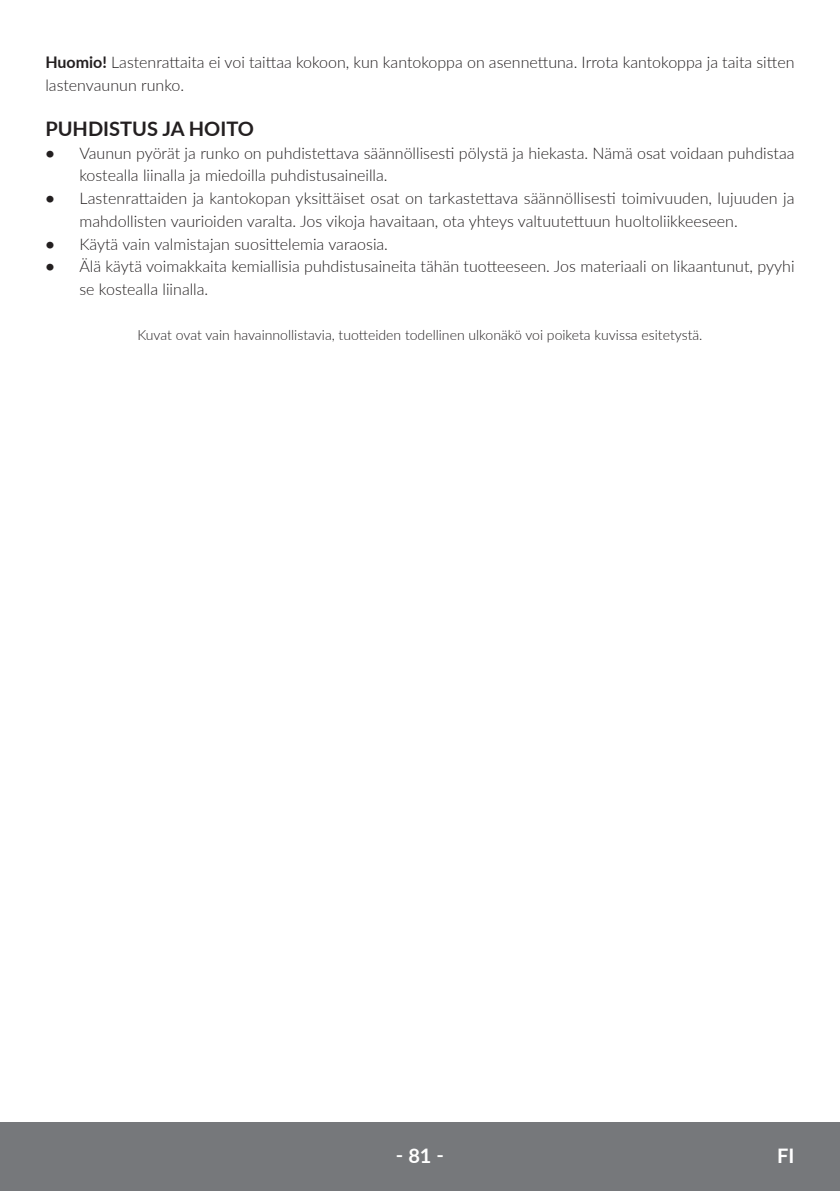
<style>
.page{position:relative;width:840px;height:1191px;background:#fff}
.page>*{position:absolute;margin:0;border:0;box-sizing:border-box;transform-origin:0 0}
.t1{font:700 20px "Lato";color:#231f20}
.t2{font:700 20px "Lato";color:#fff}
.t3{font:300 16px/22.6px "Lato";color:#231f20}
.t4{font:300 14px "Lato";color:#231f20}
.s1{font-weight:700}
</style>
<div class="page">
<div style="left:0;top:1123px;width:839px;height:68px;background:#76787b"></div>
<p class="t3" style="left:45px;top:50px;width:750px"><span class="s1">Huomio!</span> Lastenrattaita ei voi taittaa kokoon, kun kantokoppa on asennettuna. Irrota kantokoppa ja taita sitten lastenvaunun runko.</p>
<p class="t1" style="left:45px;top:114px;width:210px">PUHDISTUS JA HOITO</p>
<p class="t3" style="left:79px;top:141px;width:716px;text-indent:-34px"><span class="s1">•</span> Vaunun pyörät ja runko on puhdistettava säännöllisesti pölystä ja hiekasta. Nämä osat voidaan puhdistaa kostealla liinalla ja miedoilla puhdistusaineilla.</p>
<p class="t3" style="left:79px;top:186px;width:716px;text-indent:-34px"><span class="s1">•</span> Lastenrattaiden ja kantokopan yksittäiset osat on tarkastettava säännöllisesti toimivuuden, lujuuden ja mahdollisten vaurioiden varalta. Jos vikoja havaitaan, ota yhteys valtuutettuun huoltoliikkeeseen.</p>
<p class="t3" style="left:45px;top:232px;width:344px"><span class="s1">•</span> Käytä vain valmistajan suosittelemia varaosia.</p>
<p class="t3" style="left:79px;top:254px;width:716px;text-indent:-34px"><span class="s1">•</span> Älä käytä voimakkaita kemiallisia puhdistusaineita tähän tuotteeseen. Jos materiaali on likaantunut, pyyhi se kostealla liinalla.</p>
<p class="t4" style="left:137px;top:325px;width:566px">Kuvat ovat vain havainnollistavia, tuotteiden todellinen ulkonäkö voi poiketa kuvissa esitetystä.</p>
<p class="t2" style="left:396px;top:1141px;width:49px">‑ 81 ‑</p>
<p class="t2" style="left:776px;top:1141px;width:19px">FI</p>
</div>
